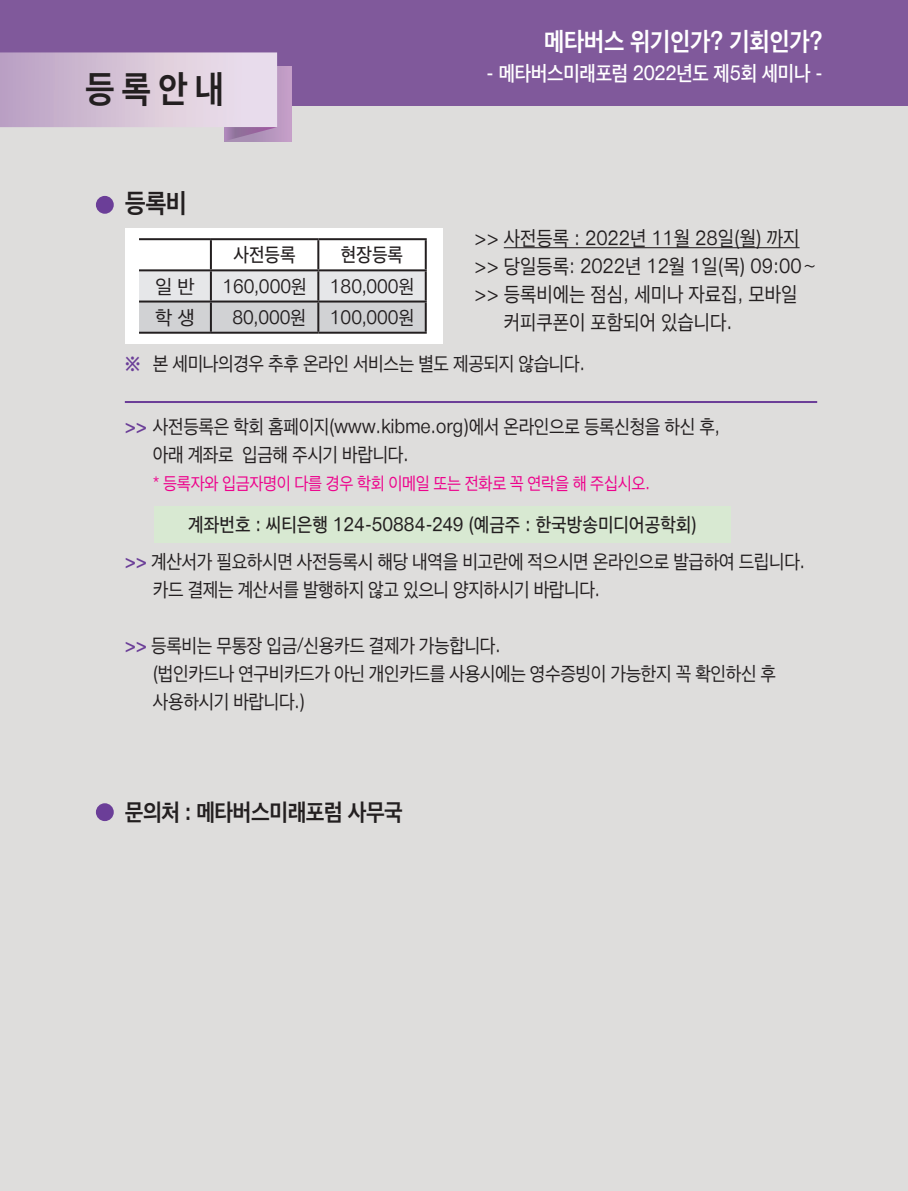
<style>
.page{position:relative;width:908px;height:1191px;background:#fff}
.page>*{position:absolute;margin:0;border:0;box-sizing:border-box;transform-origin:0 0}
.t1{font:700 38px "Apple SD Gothic Neo";color:#231f20;scale:.9 1}
.t2{font:700 27px "Apple SD Gothic Neo";color:#231f20;scale:.9 1}
.t3{font:700 26px "Apple SD Gothic Neo";letter-spacing:-.01em;color:#fff;scale:.9 1}
.t4{font:700 24px "Apple SD Gothic Neo";letter-spacing:-.02em;color:#231f20;scale:.9 1}
.t5{font:21px "Apple SD Gothic Neo";color:#231f20;scale:.9 1}
.t6{font:600 21px "Apple SD Gothic Neo";letter-spacing:-.01em;color:#fff;scale:.9 1}
.t7{font:20px/28px "Apple SD Gothic Neo";letter-spacing:-.02em;color:#231f20;scale:.9 1}
.t8{font:500 20px "Apple SD Gothic Neo";color:#231f20;scale:.9 1}
.t9{font:20px "Apple SD Gothic Neo";color:#231f20;scale:.9 1}
.t10{font:20px "Apple SD Gothic Neo";letter-spacing:-.02em;color:#231f20}
.t11{font:18px "Apple SD Gothic Neo";letter-spacing:-.02em;color:#ed028c;scale:.9 1}
.s1{font-weight:700;color:#6b3e98}
</style>
<div class="page">
<div style="left:0;top:0;width:907px;height:1191px;background:#dedddc"></div>
<div style="left:0;top:0;width:907px;height:106px;background:#80599b"></div>
<div style="left:224px;top:66px;width:67px;height:75px;background:#c19dc6"></div>
<svg style="left:0;top:52px;width:277px;height:89px"></svg>
<hr style="left:503px;top:247px;width:296px;height:1px;background:#231f20">
<div style="left:96px;top:196px;width:18px;height:18px;background:#6b3e98;border-radius:50%"></div>
<div style="left:96px;top:803px;width:18px;height:18px;background:#6b3e98;border-radius:50%"></div>
<div style="left:154px;top:506px;width:576px;height:36px;background:#d8e9d2"></div>
<hr style="left:125px;top:401px;width:691px;height:2px;background:#6b3e98">
<div style="left:125px;top:228px;width:317px;height:116px;background:#fff"></div>
<svg style="left:139px;top:271px;width:285px;height:61px;background:#d7d8da"></svg>
<hr style="left:139px;top:238px;width:72px;height:2px;background:#231f20">
<hr style="left:211px;top:238px;width:107px;height:2px;background:#231f20">
<hr style="left:210px;top:240px;width:2px;height:29px;background:#231f20">
<hr style="left:318px;top:238px;width:108px;height:2px;background:#231f20">
<hr style="left:317px;top:240px;width:2px;height:29px;background:#231f20">
<hr style="left:424px;top:240px;width:2px;height:29px;background:#231f20">
<hr style="left:139px;top:269px;width:72px;height:2px;background:#231f20">
<hr style="left:211px;top:269px;width:107px;height:2px;background:#231f20">
<hr style="left:210px;top:271px;width:2px;height:29px;background:#231f20">
<hr style="left:318px;top:269px;width:108px;height:2px;background:#231f20">
<hr style="left:317px;top:271px;width:2px;height:29px;background:#231f20">
<hr style="left:424px;top:271px;width:2px;height:29px;background:#231f20">
<hr style="left:139px;top:300px;width:72px;height:2px;background:#231f20">
<hr style="left:211px;top:300px;width:107px;height:2px;background:#231f20">
<hr style="left:210px;top:302px;width:2px;height:30px;background:#231f20">
<hr style="left:318px;top:300px;width:108px;height:2px;background:#231f20">
<hr style="left:317px;top:302px;width:2px;height:30px;background:#231f20">
<hr style="left:424px;top:302px;width:2px;height:30px;background:#231f20">
<hr style="left:139px;top:332px;width:72px;height:2px;background:#231f20">
<hr style="left:211px;top:332px;width:107px;height:2px;background:#231f20">
<hr style="left:318px;top:332px;width:108px;height:2px;background:#231f20">
<h1 class="t1" style="left:85px;top:66px;width:156px">등록안내</h1>
<h2 class="t2" style="left:125px;top:187px;width:70px">등록비</h2>
<p class="t8" style="left:233px;top:243px;width:71px">사전등록</p>
<p class="t8" style="left:341px;top:243px;width:71px">현장등록</p>
<p class="t10" style="left:155px;top:274px;width:41px">일 반</p>
<p class="t9" style="left:222px;top:274px;width:214px">160,000원 180,000원</p>
<p class="t10" style="left:155px;top:305px;width:41px">학 생</p>
<p class="t9" style="left:232px;top:305px;width:203px">80,000원 100,000원</p>
<h3 class="t3" style="left:544px;top:26px;width:311px">메타버스 위기인가? 기회인가?</h3>
<p class="t6" style="left:486px;top:61px;width:375px">- 메타버스미래포럼 2022년도 제5회 세미나 -</p>
<p class="t5" style="left:474px;top:225px;width:362px">&gt;&gt; 사전등록 : 2022년 11월 28일(월) 까지</p>
<p class="t5" style="left:474px;top:253px;width:382px">&gt;&gt; 당일등록: 2022년 12월 1일(목) 09:00～</p>
<p class="t5" style="left:474px;top:281px;width:360px">&gt;&gt; 등록비에는 점심, 세미나 자료집, 모바일</p>
<p class="t5" style="left:503px;top:309px;width:255px">커피쿠폰이 포함되어 있습니다.</p>
<p class="t7" style="left:125px;top:349px;width:512px"><span class="s1">※</span> 본 세미나의경우 추후 온라인 서비스는 별도 제공되지 않습니다.</p>
<p class="t7" style="left:153px;top:412px;width:631px;text-indent:-28px"><span class="s1">&gt;&gt;</span> 사전등록은 학회 홈페이지(www.kibme.org)에서 온라인으로 등록신청을 하신 후, 아래 계좌로 입금해 주시기 바랍니다.</p>
<p class="t11" style="left:153px;top:473px;width:554px">* 등록자와 입금자명이 다를 경우 학회 이메일 또는 전화로 꼭 연락을 해 주십시오.</p>
<p class="t8" style="left:188px;top:512px;width:566px">계좌번호 : 씨티은행 124-50884-249 (예금주 : 한국방송미디어공학회)</p>
<p class="t7" style="left:153px;top:547px;width:726px;text-indent:-28px"><span class="s1">&gt;&gt;</span> 계산서가 필요하시면 사전등록시 해당 내역을 비고란에 적으시면 온라인으로 발급하여 드립니다. 카드 결제는 계산서를 발행하지 않고 있으니 양지하시기 바랍니다.</p>
<p class="t7" style="left:153px;top:631px;width:693px;text-indent:-28px"><span class="s1">&gt;&gt;</span> 등록비는 무통장 입금/신용카드 결제가 가능합니다.<br>(법인카드나 연구비카드가 아닌 개인카드를 사용시에는 영수증빙이 가능한지 꼭 확인하신 후 사용하시기 바랍니다.)</p>
<p class="t4" style="left:125px;top:797px;width:310px">문의처 : 메타버스미래포럼 사무국</p>
</div>
